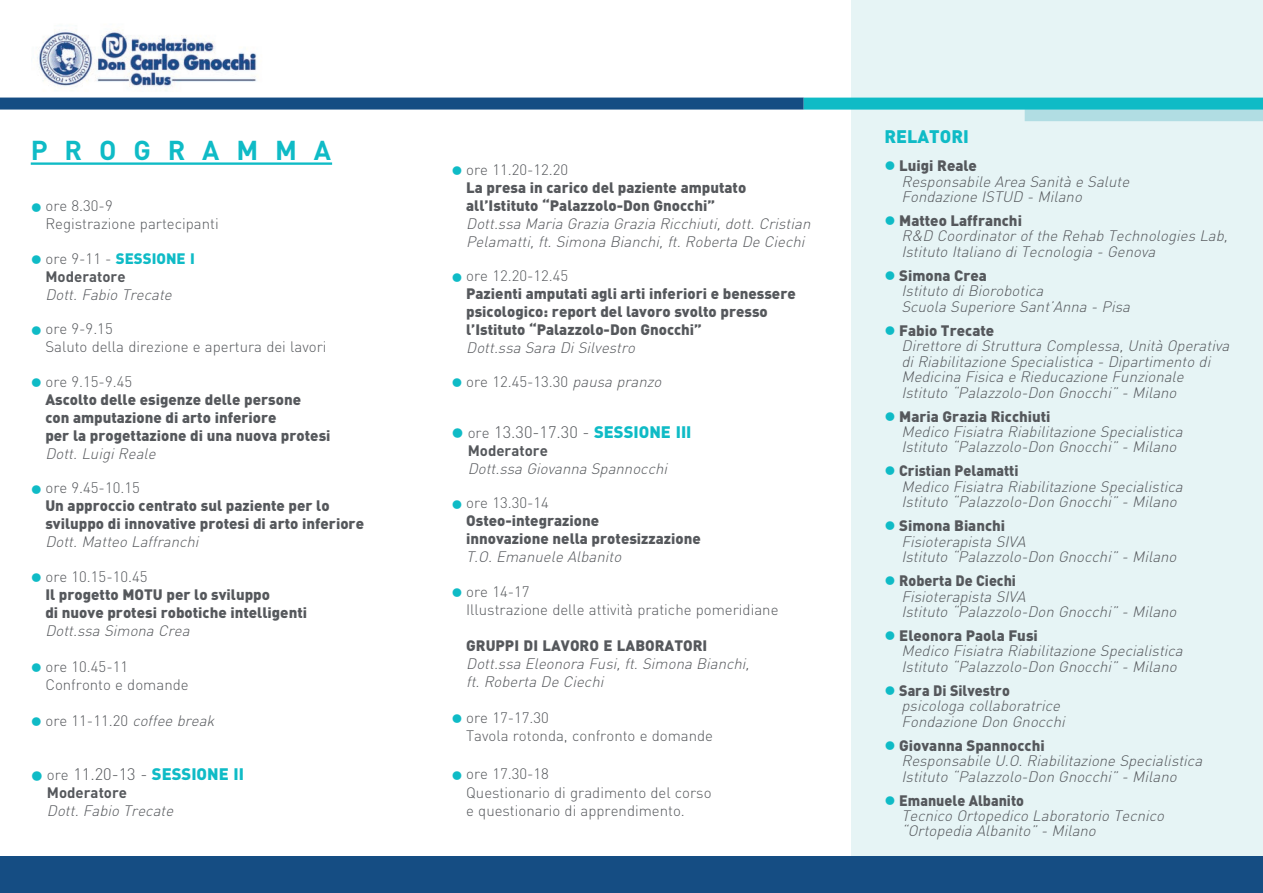
<style>
.page{position:relative;width:1263px;height:893px;background:#fff}
.page>*{position:absolute;margin:0;border:0;box-sizing:border-box;transform-origin:0 0}
.t1{font:700 27px "DIN Pro";color:#0fbbc6}
.t2{font:900 18px "DIN Pro";color:#0fbbc6}
.t3{font:300 16.5px "DIN Pro";color:#55585c}
.t4{font:900 16.5px "DIN Pro";color:#0fbbc6}
.t5{font:italic 300 15px/15.5px "DIN Pro";color:#55585c}
.t6{font:900 15px/18px "DIN Pro";color:#55585c}
.t7{font:300 15px/18px "DIN Pro";color:#55585c}
.t8{font:700 15px/18px "DIN Pro";color:#55585c}
.s1{color:#0fbbc6}
.s2{font-weight:300}
.s3{font-weight:900;color:#0fbbc6}
.s4{font-style:italic}
.s5{font-weight:300;font-size:15px;color:#55585c}
.s6{font-weight:300;color:#55585c}
.s7{font-size:15px}
.s8{font-weight:900;font-style:normal}
</style>
<div class="page">
<div style="left:851px;top:0;width:412px;height:893px;background:#e6f4f5"></div>
<hr style="left:31px;top:162px;width:301px;height:3px;background:#0fbbc6">
<div style="left:0;top:98px;width:804px;height:12px;background:#154d83"></div>
<div style="left:1025px;top:109px;width:238px;height:12px;background:#b1dde3"></div>
<div style="left:804px;top:98px;width:459px;height:12px;background:#0fbbc6"></div>
<div style="left:0;top:856px;width:1263px;height:37px;background:#154d83"></div>
<img style="left:37px;top:29px;width:221px;height:62px">
<h1 class="t1" style="left:31px;top:141px;width:302px">P R O G R A M M A</h1>
<p class="t7" style="left:45px;top:199px;width:175px;text-indent:-15px"><span class="s1">●</span> ore 8.30-9<br>Registrazione partecipanti</p>
<p class="t8" style="left:45px;top:251px;width:151px;text-indent:-15px"><span class="s1">●</span> <span class="s2">ore 9-11 -</span> <span class="s3">SESSIONE I<br></span>Moderatore</p>
<p class="t5" style="left:45px;top:288px;width:131px">Dott. Fabio Trecate</p>
<p class="t7" style="left:45px;top:322px;width:283px;text-indent:-15px"><span class="s1">●</span> ore 9-9.15<br>Saluto della direzione e apertura dei lavori</p>
<p class="t6" style="left:45px;top:374px;width:287px;text-indent:-15px"><span class="s1">●</span> <span class="s2">ore 9.15-9.45<br></span>Ascolto delle esigenze delle persone<br>con amputazione di arto inferiore<br>per la progettazione di una nuova protesi</p>
<p class="t5" style="left:45px;top:447px;width:115px">Dott. Luigi Reale</p>
<p class="t6" style="left:45px;top:480px;width:320px;text-indent:-15px"><span class="s1">●</span> <span class="s2">ore 9.45-10.15<br></span>Un approccio centrato sul paziente per lo sviluppo di innovative protesi di arto inferiore</p>
<p class="t5" style="left:45px;top:536px;width:158px">Dott. Matteo Laffranchi</p>
<p class="t6" style="left:45px;top:569px;width:263px;text-indent:-15px"><span class="s1">●</span> <span class="s2">ore 10.15-10.45<br></span>Il progetto MOTU per lo sviluppo<br>di nuove protesi robotiche intelligenti</p>
<p class="t5" style="left:45px;top:624px;width:149px">Dott.ssa Simona Crea</p>
<p class="t7" style="left:45px;top:659px;width:145px;text-indent:-15px"><span class="s1">●</span> ore 10.45-11<br>Confronto e domande</p>
<p class="t7" style="left:31px;top:713px;width:188px"><span class="s1">●</span> ore 11-11.20 <span class="s4">coffee break</span></p>
<p class="t4" style="left:31px;top:768px;width:215px">● <span class="s5">ore</span> <span class="s6">11.20-13 -</span> SESSIONE II</p>
<p class="t8" style="left:47px;top:785px;width:82px">Moderatore</p>
<p class="t5" style="left:47px;top:805px;width:131px">Dott. Fabio Trecate</p>
<p class="t6" style="left:466px;top:162px;width:282px;text-indent:-15px"><span class="s1">●</span> <span class="s2">ore 11.20-12.20<br></span>La presa in carico del paziente amputato all’Istituto “Palazzolo-Don Gnocchi”</p>
<p class="t5" style="left:466px;top:216px;width:349px;line-height:18px">Dott.ssa Maria Grazia Grazia Ricchiuti, dott. Cristian<br>Pelamatti, ft. Simona Bianchi, ft. Roberta De Ciechi</p>
<p class="t6" style="left:466px;top:268px;width:331px;text-indent:-15px"><span class="s1">●</span> <span class="s2">ore 12.20-12.45<br></span>Pazienti amputati agli arti inferiori e benessere psicologico: report del lavoro svolto presso l’Istituto “Palazzolo-Don Gnocchi”</p>
<p class="t5" style="left:466px;top:342px;width:173px">Dott.ssa Sara Di Silvestro</p>
<p class="t7" style="left:452px;top:374px;width:214px"><span class="s1">●</span> ore 12.45-13.30 <span class="s4">pausa pranzo</span></p>
<p class="t3" style="left:452px;top:426px;width:241px"><span class="s1">●</span> <span class="s7">ore</span> 13.30-17.30 - <span class="s3">SESSIONE III</span></p>
<p class="t8" style="left:468px;top:443px;width:82px">Moderatore</p>
<p class="t5" style="left:468px;top:462px;width:204px">Dott.ssa Giovanna Spannocchi</p>
<p class="t6" style="left:466px;top:495px;width:236px;text-indent:-15px"><span class="s1">●</span> <span class="s2">ore 13.30-14<br></span>Osteo-integrazione<br>innovazione nella protesizzazione</p>
<p class="t5" style="left:466px;top:551px;width:160px">T.O. Emanuele Albanito</p>
<p class="t7" style="left:466px;top:584px;width:314px;text-indent:-15px"><span class="s1">●</span> ore 14-17<br>Illustrazione delle attività pratiche pomeridiane</p>
<p class="t6" style="left:466px;top:638px;width:243px">GRUPPI DI LAVORO E LABORATORI</p>
<p class="t5" style="left:466px;top:656px;width:288px;line-height:18px">Dott.ssa Eleonora Fusi, ft. Simona Bianchi, ft. Roberta De Ciechi</p>
<p class="t7" style="left:466px;top:710px;width:248px;text-indent:-15px"><span class="s1">●</span> ore 17-17.30<br>Tavola rotonda, confronto e domande</p>
<p class="t7" style="left:466px;top:767px;width:247px;text-indent:-15px"><span class="s1">●</span> ore 17.30-18<br>Questionario di gradimento del corso e questionario di apprendimento.</p>
<p class="t2" style="left:884px;top:130px;width:86px">RELATORI</p>
<p class="t5" style="left:901px;top:160px;width:232px;text-indent:-17px"><span class="s1">●</span> <span class="s8">Luigi Reale<br></span>Responsabile Area Sanità e Salute<br>Fondazione ISTUD - Milano</p>
<p class="t5" style="left:901px;top:215px;width:331px;text-indent:-17px"><span class="s1">●</span> <span class="s8">Matteo Laffranchi<br></span>R&amp;D Coordinator of the Rehab Technologies Lab,<br>Istituto Italiano di Tecnologia - Genova</p>
<p class="t5" style="left:901px;top:269px;width:233px;text-indent:-17px"><span class="s1">●</span> <span class="s8">Simona Crea<br></span>Istituto di Biorobotica<br>Scuola Superiore Sant’Anna - Pisa</p>
<p class="t5" style="left:901px;top:324px;width:332px;text-indent:-17px"><span class="s1">●</span> <span class="s8">Fabio Trecate<br></span>Direttore di Struttura Complessa, Unità Operativa di Riabilitazione Specialistica - Dipartimento di Medicina Fisica e Rieducazione Funzionale Istituto “Palazzolo-Don Gnocchi” - Milano</p>
<p class="t5" style="left:901px;top:410px;width:286px;text-indent:-17px"><span class="s1">●</span> <span class="s8">Maria Grazia Ricchiuti<br></span>Medico Fisiatra Riabilitazione Specialistica<br>Istituto “Palazzolo-Don Gnocchi” - Milano</p>
<p class="t5" style="left:901px;top:465px;width:286px;text-indent:-17px"><span class="s1">●</span> <span class="s8">Cristian Pelamatti<br></span>Medico Fisiatra Riabilitazione Specialistica<br>Istituto “Palazzolo-Don Gnocchi” - Milano</p>
<p class="t5" style="left:901px;top:520px;width:280px;text-indent:-17px"><span class="s1">●</span> <span class="s8">Simona Bianchi<br></span>Fisioterapista SIVA<br>Istituto “Palazzolo-Don Gnocchi” - Milano</p>
<p class="t5" style="left:901px;top:575px;width:280px;text-indent:-17px"><span class="s1">●</span> <span class="s8">Roberta De Ciechi<br></span>Fisioterapista SIVA<br>Istituto “Palazzolo-Don Gnocchi” - Milano</p>
<p class="t5" style="left:901px;top:630px;width:286px;text-indent:-17px"><span class="s1">●</span> <span class="s8">Eleonora Paola Fusi<br></span>Medico Fisiatra Riabilitazione Specialistica<br>Istituto “Palazzolo-Don Gnocchi” - Milano</p>
<p class="t5" style="left:901px;top:684px;width:168px;text-indent:-17px"><span class="s1">●</span> <span class="s8">Sara Di Silvestro </span>psicologa collaboratrice<br>Fondazione Don Gnocchi</p>
<p class="t5" style="left:901px;top:739px;width:305px;text-indent:-17px"><span class="s1">●</span> <span class="s8">Giovanna Spannocchi<br></span>Responsabile U.O. Riabilitazione Specialistica<br>Istituto “Palazzolo-Don Gnocchi” - Milano</p>
<p class="t5" style="left:901px;top:794px;width:267px;text-indent:-17px"><span class="s1">●</span> <span class="s8">Emanuele Albanito<br></span>Tecnico Ortopedico Laboratorio Tecnico “Ortopedia Albanito” - Milano</p>
</div>
